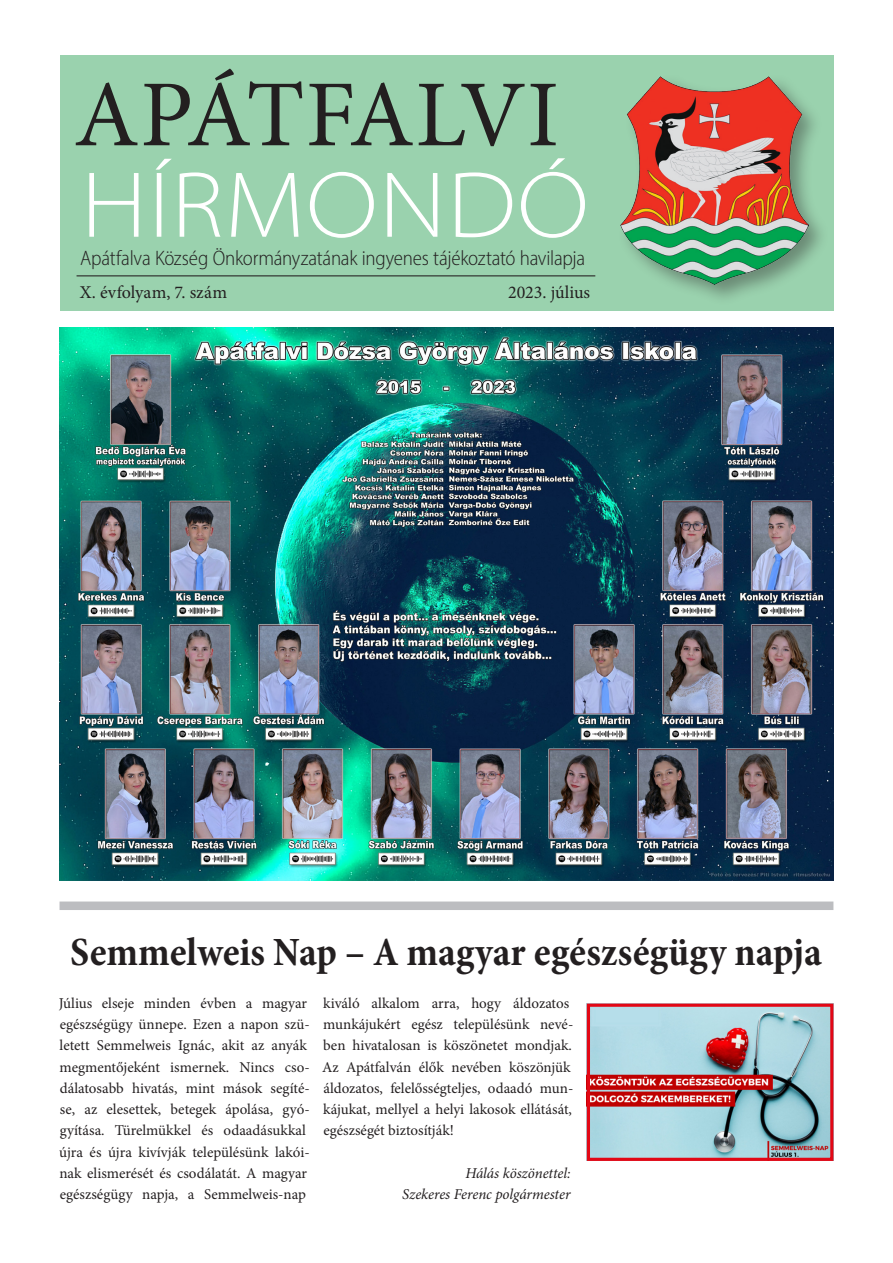
<style>
.page{position:relative;width:893px;height:1263px;background:#fff}
.page>*{position:absolute;margin:0;border:0;box-sizing:border-box;transform-origin:0 0}
.t1{font:94.5px "Minion Pro";letter-spacing:-.025em;color:#231f20}
.t2{font:300 semi-expanded 94.5px "Myriad Pro";letter-spacing:.015em;color:#fff}
.cím___vonal{font:700 condensed 40.5px "Minion Pro";color:#231f20}
.t3{font:300 semi-condensed 21px "Myriad Pro";letter-spacing:-.015em;color:#231f20}
.t4{font:18px "Minion Pro";color:#231f20}
.t5{font:15px/21.3px "Minion Pro";color:#231f20}
.aláírás{font:italic 15px/21.3px "Minion Pro";letter-spacing:-.005em;color:#231f20;text-align:right}
</style>
<div class="page">
<div style="left:60px;top:55px;width:773px;height:255px;background:#9ad2ae"></div>
<div style="left:617px;top:73px;width:212px;height:233px;background:#231f20;opacity:.4"></div>
<img style="left:621px;top:77px;width:187px;height:208px">
<hr style="left:77px;top:275px;width:518px;height:1px;background:#231f20">
<img style="left:60px;top:327px;width:773px;height:553px">
<div style="left:60px;top:901px;width:773px;height:9px;background:#bcbdc0"></div>
<img style="left:591px;top:1007px;width:238px;height:150px">
<div style="left:587px;top:1003px;width:246px;height:158px;border:3px solid #e30715"></div>
<h1 class="t1" style="left:74px;top:52px;width:487px">APÁTFALVI</h1>
<h1 class="t2" style="left:81px;top:148px;width:509px">HÍRMONDÓ</h1>
<h3 class="t3" style="left:80px;top:245px;width:507px">Apátfalva Község Önkormányzatának ingyenes tájékoztató havilapja</h3>
<p class="t4" style="left:80px;top:280px;width:149px">X. évfolyam, 7. szám</p>
<p class="t4" style="left:508px;top:280px;width:84px">2023. július</p>
<p class="cím___vonal" style="left:70px;top:924px;width:753px">Semmelweis Nap – A magyar egészségügy napja</p>
<p class="t5" style="left:59px;top:992px;width:252px">Július elseje minden évben a magyar egészségügy ünnepe. Ezen a napon szü&shy;letett Semmelweis Ignác, akit az anyák megmentőjeként ismernek. Nincs cso&shy;dálatosabb hivatás, mint mások segíté&shy;se, az elesettek, betegek ápolása, gyó&shy;gyítása. Türelmükkel és odaadásukkal újra és újra kivívják településünk lakói&shy;nak elismerését és csodálatát. A magyar egészségügy napja, a Semmelweis-nap</p>
<p class="t5" style="left:322px;top:992px;width:253px">kiváló alkalom arra, hogy áldozatos munkájukért egész településünk nevé&shy;ben hivatalosan is köszönetet mondjak.<br>Az Apátfalván élők nevében köszönjük áldozatos, felelősségteljes, odaadó mun&shy;kájukat, mellyel a helyi lakosok ellátását, egészségét biztosítják!</p>
<p class="aláírás" style="left:402px;top:1162px;width:170px">Hálás köszönettel:<br>Szekeres Ferenc polgármester</p>
</div>
